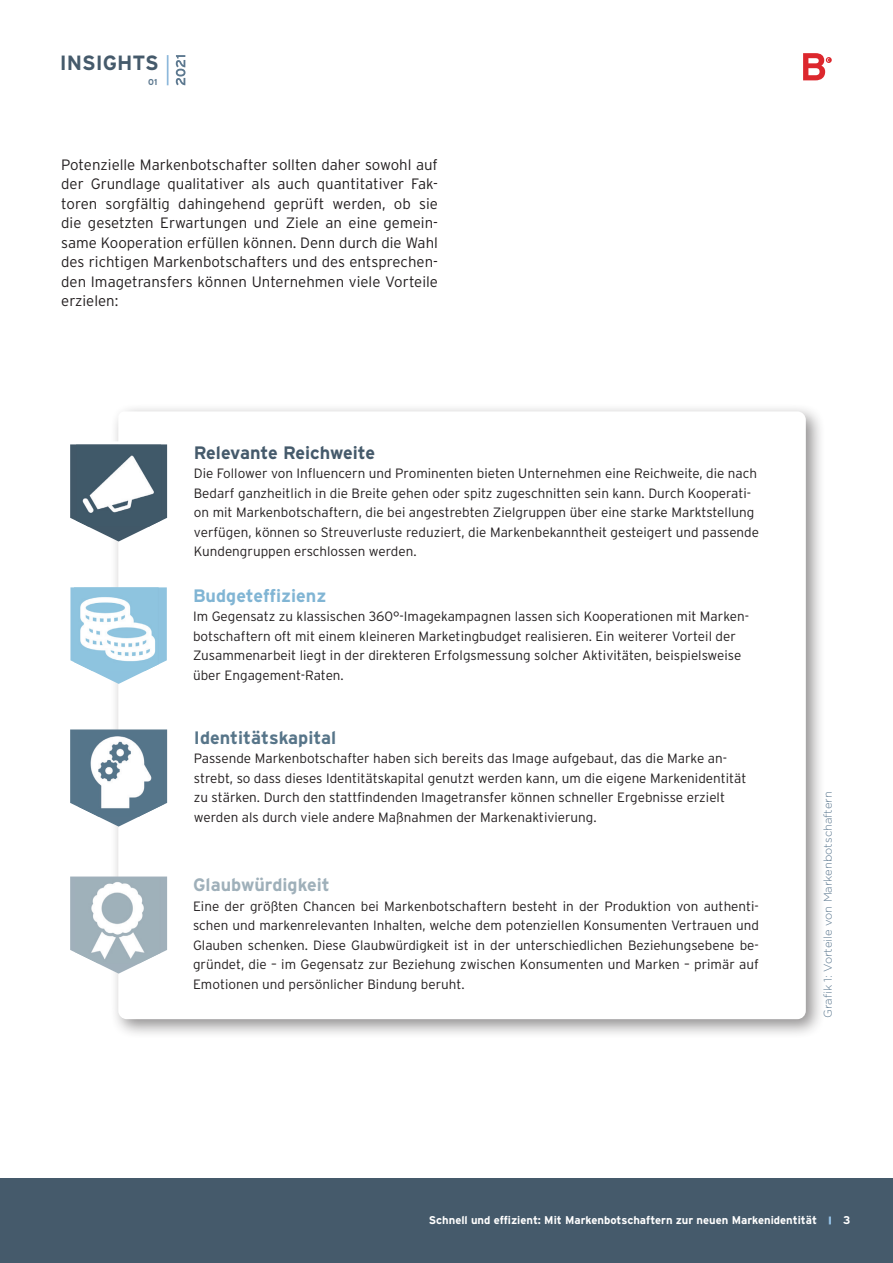
<style>
.page{position:relative;width:893px;height:1263px;background:#fff}
.page>*{position:absolute;margin:0;border:0;box-sizing:border-box;transform-origin:0 0}
.t1{font:700 20.55px "Interstate";color:#455a6b}
.t2{font:700 18px "Interstate";letter-spacing:-.005em;color:#455a6b}
.t3{font:700 18px "Interstate";color:#577589}
.t4{font:700 18px "Interstate";color:#81b5d4}
.t5{font:700 18px "Interstate";color:#9fb0ba}
.t6{font:300 15px/19.5px "Interstate";color:#231f20;text-align:justify}
.t7{font:300 13.5px/19.5px "Interstate";color:#231f20}
.t8{font:700 11.25px "Interstate";color:#fff}
.t9{font:300 11.25px "Gotham";color:#5c788f}
.t10{font:700 8.55px "Interstate";color:#5c788f}
</style>
<div class="page">
<div style="left:0;top:1178px;width:893px;height:85px;background:#455a6b"></div>
<svg style="left:829px;top:1216px;width:2px;height:8px"></svg>
<svg style="left:803px;top:53px;width:29px;height:27px"></svg>
<svg style="left:176px;top:55px;width:9px;height:30px"></svg>
<hr style="left:167px;top:55px;width:2px;height:30px;background:#8db8db">
<div style="left:110px;top:403px;width:716px;height:636px;background:#231f20;opacity:.5"></div>
<svg style="left:118px;top:411px;width:688px;height:608px"></svg>
<svg style="left:70px;top:587px;width:97px;height:97px"></svg>
<img style="left:74px;top:587px;width:85px;height:84px">
<svg style="left:70px;top:444px;width:97px;height:97px"></svg>
<img style="left:110px;top:441px;width:51px;height:3px">
<img style="left:76px;top:444px;width:85px;height:82px">
<svg style="left:70px;top:729px;width:97px;height:97px"></svg>
<img style="left:78px;top:731px;width:86px;height:85px">
<svg style="left:70px;top:876px;width:97px;height:98px"></svg>
<img style="left:75px;top:878px;width:85px;height:85px">
<h1 class="t1" style="left:60px;top:51px;width:100px">INSIGHTS</h1>
<p class="t10" style="left:148px;top:77px;width:11px">01</p>
<p class="t6" style="left:61px;top:155px;width:378px">Potenzielle Markenbotschafter sollten daher sowohl auf der Grundlage qualitativer als auch quantitativer Fak&shy;toren sorgfältig dahingehend geprüft werden, ob sie die gesetzten Erwartungen und Ziele an eine gemein&shy;same Kooperation erfüllen können. Denn durch die Wahl des richtigen Markenbotschafters und des entsprechen&shy;den Imagetransfers können Unternehmen viele Vorteile erzielen:</p>
<h2 class="t2" style="left:194px;top:442px;width:183px">Relevante Reichweite</h2>
<p class="t7" style="left:194px;top:464px;width:567px">Die Follower von Influencern und Prominenten bieten Unternehmen eine Reichweite, die nach Bedarf ganzheitlich in die Breite gehen oder spitz zugeschnitten sein kann. Durch Kooperati&shy;on mit Markenbotschaftern, die bei angestrebten Zielgruppen über eine starke Marktstellung verfügen, können so Streuverluste reduziert, die Markenbekanntheit gesteigert und passende Kundengruppen erschlossen werden.</p>
<h2 class="t4" style="left:193px;top:585px;width:135px">Budgeteffizienz</h2>
<p class="t7" style="left:193px;top:607px;width:558px">Im Gegensatz zu klassischen 360°-Imagekampagnen lassen sich Kooperationen mit Marken&shy;botschaftern oft mit einem kleineren Marketingbudget realisieren. Ein weiterer Vorteil der Zusammenarbeit liegt in der direkteren Erfolgsmessung solcher Aktivitäten, beispielsweise über Engagement-Raten.</p>
<h2 class="t3" style="left:194px;top:727px;width:144px">Identitätskapital</h2>
<p class="t7" style="left:194px;top:748px;width:554px">Passende Markenbotschafter haben sich bereits das Image aufgebaut, das die Marke an&shy;strebt, so dass dieses Identitätskapital genutzt werden kann, um die eigene Markenidentität zu stärken. Durch den stattfindenden Imagetransfer können schneller Ergebnisse erzielt werden als durch viele andere Maßnahmen der Markenaktivierung.</p>
<h2 class="t5" style="left:193px;top:874px;width:138px">Glaubwürdigkeit</h2>
<p class="t7" style="left:193px;top:896px;width:567px;text-align:justify">Eine der größten Chancen bei Markenbotschaftern besteht in der Produktion von authenti&shy;schen und markenrelevanten Inhalten, welche dem potenziellen Konsumenten Vertrauen und Glauben schenken. Diese Glaubwürdigkeit ist in der unterschiedlichen Beziehungsebene be&shy;gründet, die – im Gegensatz zur Beziehung zwischen Konsumenten und Marken – primär auf Emotionen und persönlicher Bindung beruht.</p>
<p class="t9" style="left:822px;top:1018px;width:228px;rotate:-90deg">Grafik 1: Vorteile von Markenbotschaftern</p>
<p class="t8" style="left:429px;top:1214px;width:390px">Schnell und effizient: Mit Markenbotschaftern zur neuen Markenidentität</p>
<p class="t8" style="left:843px;top:1214px;width:9px">3</p>
</div>
